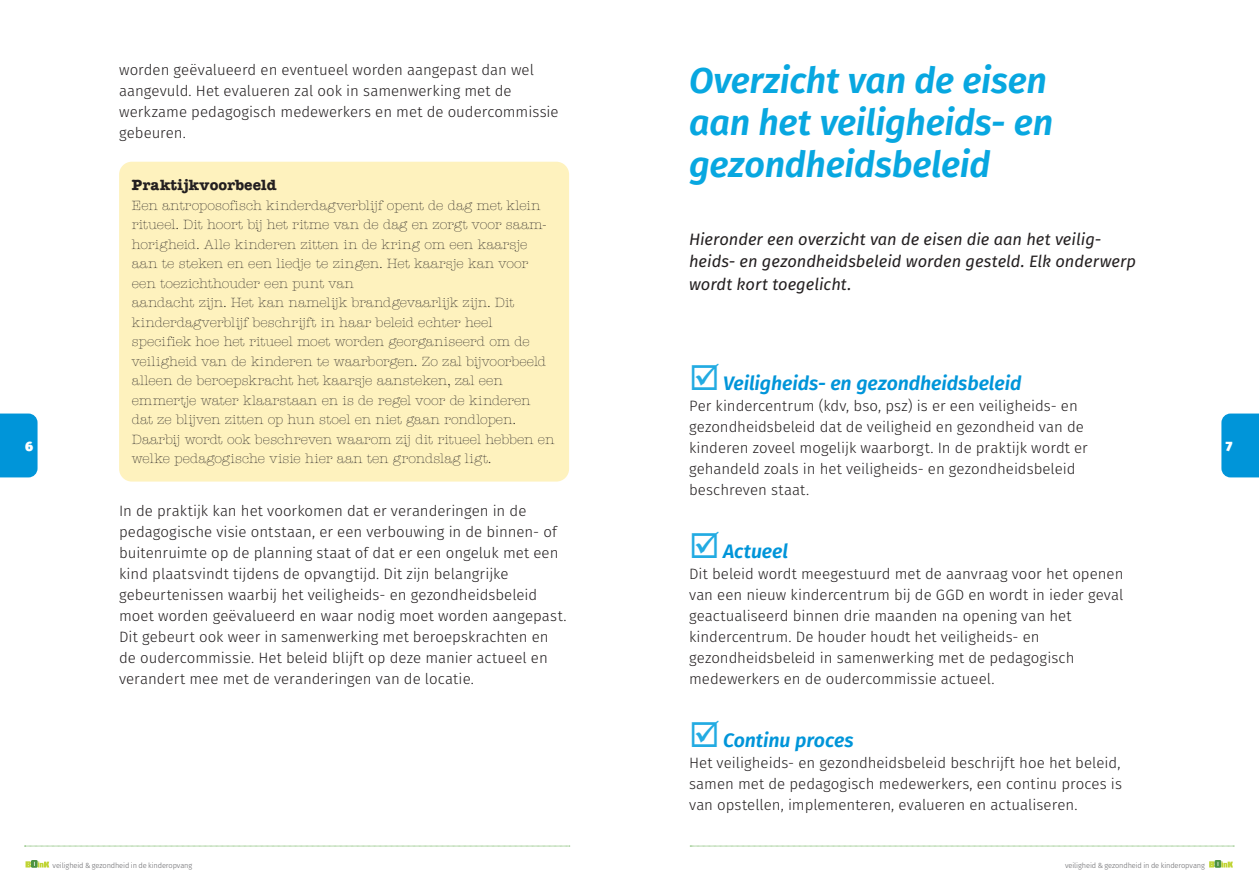
<style>
.page{position:relative;width:1259px;height:893px;background:#fff}
.page>*{position:absolute;margin:0;border:0;box-sizing:border-box;transform-origin:0 0}
.Kop_1{font:italic 600 36px/42px "Fira Sans";letter-spacing:-.005em;color:#08a7e0}
.Tussenkopje_checklis{font:italic 600 19.5px "Fira Sans";letter-spacing:-.005em;color:#0095d9}
.Intro{font:italic 16.5px/22.5px "Fira Sans";color:#231f20}
.Body{font:300 15px/21px "Fira Sans";color:#231f20}
.Kaderkopje{font:700 15px "American Typewriter Std";letter-spacing:.01em;color:#231f20}
.Kadertekst_1{font:300 13.5px/19.5px "American Typewriter Std";color:#231f20}
.t1{font:900 13.5px "Fira Sans";color:#fff}
.t2{font:300 7.5px "Fira Sans";letter-spacing:-.02em;color:#636366}
.s1{color:#22abe2}
</style>
<div class="page">
<div style="left:119px;top:162px;width:450px;height:320px;background:#fef2be;border-radius:13px"></div>
<div style="left:0;top:414px;width:38px;height:63px;background:#0095d9"></div>
<div style="left:1221px;top:414px;width:38px;height:63px;background:#0095d9"></div>
<svg style="left:26px;top:860px;width:23px;height:8px"></svg>
<svg style="left:1209px;top:860px;width:24px;height:8px"></svg>
<svg style="left:25px;top:846px;width:545px;height:1px"></svg>
<svg style="left:690px;top:846px;width:544px;height:1px"></svg>
<p class="Body" style="left:119px;top:59px;width:441px">worden geëvalueerd en eventueel worden aangepast dan wel aangevuld. Het evalueren zal ook in samenwerking met de werkzame pedagogisch medewerkers en met de oudercommissie gebeuren.</p>
<p class="Kop_1" style="left:689px;top:58px;width:365px">Overzicht van de eisen aan het veiligheids- en gezondheidsbeleid</p>
<p class="Kaderkopje" style="left:132px;top:176px;width:146px">Praktijkvoorbeeld</p>
<p class="Kadertekst_1" style="left:132px;top:196px;width:424px">Een antroposofisch kinderdagverblijf opent de dag met klein ritueel. Dit hoort bij het ritme van de dag en zorgt voor saam&shy;horigheid. Alle kinderen zitten in de kring om een kaarsje aan te steken en een liedje te zingen. Het kaarsje kan voor een toezichthouder een punt van<br>aandacht zijn. Het kan namelijk brandgevaarlijk zijn. Dit kinderdagverblijf beschrijft in haar beleid echter heel specifiek hoe het ritueel moet worden georganiseerd om de veiligheid van de kinderen te waarborgen. Zo zal bijvoorbeeld alleen de beroepskracht het kaarsje aansteken, zal een emmertje water klaarstaan en is de regel voor de kinderen dat ze blijven zitten op hun stoel en niet gaan rondlopen.<br>Daarbij wordt ook beschreven waarom zij dit ritueel hebben en welke pedagogische visie hier aan ten grondslag ligt.</p>
<p class="Intro" style="left:689px;top:227px;width:448px">Hieronder een overzicht van de eisen die aan het veilig&shy;heids- en gezondheidsbeleid worden gesteld. Elk onderwerp wordt kort toegelicht.</p>
<p class="Tussenkopje_checklis" style="left:689px;top:367px;width:334px"><span class="s1">☑</span> Veiligheids- en gezondheidsbeleid</p>
<p class="Body" style="left:689px;top:395px;width:400px">Per kindercentrum (kdv, bso, psz) is er een veiligheids- en gezondheidsbeleid dat de veiligheid en gezondheid van de kinderen zoveel mogelijk waarborgt. In de praktijk wordt er gehandeld zoals in het veiligheids- en gezondheidsbeleid beschreven staat.</p>
<p class="Tussenkopje_checklis" style="left:689px;top:535px;width:101px"><span class="s1">☑</span> Actueel</p>
<p class="Body" style="left:689px;top:563px;width:436px">Dit beleid wordt meegestuurd met de aanvraag voor het openen van een nieuw kindercentrum bij de GGD en wordt in ieder geval geactualiseerd binnen drie maanden na opening van het kindercentrum. De houder houdt het veiligheids- en gezondheidsbeleid in samenwerking met de pedagogisch medewerkers en de oudercommissie actueel.</p>
<p class="Tussenkopje_checklis" style="left:689px;top:724px;width:166px"><span class="s1">☑</span> Continu proces</p>
<p class="Body" style="left:689px;top:752px;width:434px;text-align:justify">Het veiligheids- en gezondheidsbeleid beschrijft hoe het beleid, samen met de pedagogisch medewerkers, een continu proces is van opstellen, implementeren, evalueren en actualiseren.</p>
<p class="t1" style="left:25px;top:434px;width:10px">6</p>
<p class="t1" style="left:1226px;top:434px;width:8px">7</p>
<p class="Body" style="left:119px;top:500px;width:449px">In de praktijk kan het voorkomen dat er veranderingen in de pedagogische visie ontstaan, er een verbouwing in de binnen- of buitenruimte op de planning staat of dat er een ongeluk met een kind plaatsvindt tijdens de opvangtijd. Dit zijn belangrijke gebeurtenissen waarbij het veiligheids- en gezondheidsbeleid moet worden geëvalueerd en waar nodig moet worden aangepast.<br>Dit gebeurt ook weer in samenwerking met beroepskrachten en de oudercommissie. Het beleid blijft op deze manier actueel en verandert mee met de veranderingen van de locatie.</p>
<p class="t2" style="left:53px;top:859px;width:141px">veiligheid &amp; gezondheid in de kinderopvang</p>
<p class="t2" style="left:1065px;top:859px;width:141px">veiligheid &amp; gezondheid in de kinderopvang</p>
</div>
